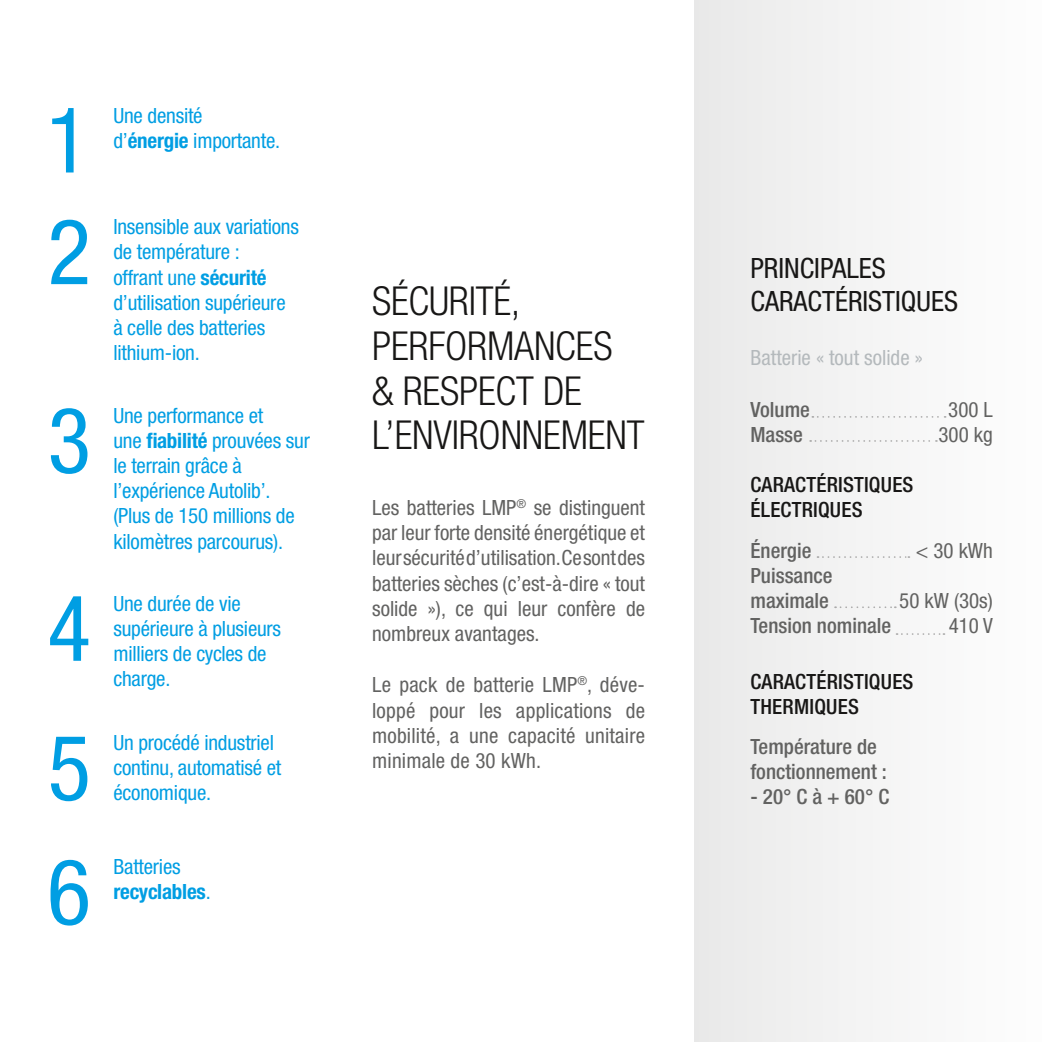
<style>
.page{position:relative;width:1042px;height:1042px;background:#fff}
.page>*{position:absolute;margin:0;border:0;box-sizing:border-box;transform-origin:0 0}
.t1{font:condensed 91px/188.3px "Helvetica Neue LT Std";color:#009ee3;text-align:justify}
.t2{font:300 condensed 39.9px/45px "Helvetica Neue LT Std";letter-spacing:-.005em;color:#181716}
.t3{font:condensed 28px/33.6px "Helvetica Neue LT Std";color:#181716}
.t4{font:condensed 21px/25.2px "Helvetica Neue LT Std";letter-spacing:-.01em;color:#009ee3}
.t5{font:condensed 21px/25.4px "Helvetica Neue LT Std";color:#626261;text-align:justify}
.t6{font:500 condensed 21px/25.2px "Helvetica Neue LT Std";color:#626261}
.t7{font:500 condensed 21px/25.2px "Helvetica Neue LT Std";letter-spacing:.01em;color:#181716}
.t8{font:700 condensed 21px/25.2px "Helvetica Neue LT Std";letter-spacing:-.01em;color:#009ee3}
.t9{font:condensed 21px "Helvetica Neue LT Std";color:#b4b9bc}
.s1{font-weight:700}
.s2{font-weight:400}
</style>
<div class="page">
<div style="left:694px;top:0;width:348px;height:1042px;background:#f4f4f4"></div>
<svg style="left:812px;top:416px;width:133px;height:2px"></svg>
<svg style="left:817px;top:556px;width:92px;height:2px"></svg>
<svg style="left:835px;top:606px;width:61px;height:2px"></svg>
<svg style="left:896px;top:633px;width:48px;height:2px"></svg>
<svg style="left:810px;top:440px;width:127px;height:2px"></svg>
<h1 class="t1" style="left:46px;top:46px;width:45px">1</h1>
<p class="t4" style="left:113px;top:102px;width:168px">Une densité d’<span class="s1">énergie</span> importante.</p>
<h1 class="t1" style="left:47px;top:157px;width:45px">2<br>3<br>4</h1>
<h1 class="t1" style="left:47px;top:705px;width:45px;line-height:124.2px">5<br>6</h1>
<p class="t4" style="left:113px;top:214px;width:187px">Insensible aux variations de température :<br>offrant une <span class="s1">sécurité </span>d’utilisation supérieure à celle des batteries lithium-ion.</p>
<p class="t4" style="left:113px;top:402px;width:198px">Une performance et<br>une <span class="s1">fiabilité</span> prouvées sur le terrain grâce à l’expérience Autolib’. (Plus de 150 millions de kilomètres parcourus).</p>
<p class="t4" style="left:113px;top:590px;width:169px">Une durée de vie supérieure à plusieurs milliers de cycles de charge.</p>
<p class="t4" style="left:113px;top:730px;width:169px">Un procédé industriel continu, automatisé et économique.</p>
<p class="t8" style="left:113px;top:854px;width:99px"><span class="s2">Batteries </span>recyclables<span class="s2">.</span></p>
<h2 class="t2" style="left:372px;top:278px;width:274px">SÉCURITÉ,<br>PERFORMANCES<br>&amp; RESPECT DE<br>L’ENVIRONNEMENT</h2>
<p class="t5" style="left:372px;top:494px;width:274px">Les batteries LMP<sup>®</sup> se distinguent par leur forte densité énergétique et leur sécurité d’utilisation. Ce sont des batteries sèches (c’est-à-dire « tout solide »), ce qui leur confère de nombreux avantages.</p>
<p class="t5" style="left:372px;top:672px;width:274px">Le pack de batterie LMP<sup>®</sup>, déve&shy;loppé pour les applications de mobilité, a une capacité unitaire minimale de 30 kWh.</p>
<h3 class="t3" style="left:750px;top:251px;width:209px">PRINCIPALES<br>CARACTÉRISTIQUES</h3>
<p class="t9" style="left:750px;top:345px;width:174px">Batterie « tout solide »</p>
<p class="t5" style="left:938px;top:396px;width:56px;text-align:center">300 L<br>300 kg</p>
<p class="t6" style="left:750px;top:396px;width:61px">Volume<br>Masse</p>
<p class="t7" style="left:750px;top:472px;width:165px">CARACTÉRISTIQUES<br>ÉLECTRIQUES</p>
<p class="t6" style="left:750px;top:537px;width:142px">Énergie<br>Puissance maximale<br>Tension nominale</p>
<p class="t7" style="left:750px;top:668px;width:165px">CARACTÉRISTIQUES<br>THERMIQUES</p>
<p class="t6" style="left:750px;top:733px;width:138px">Température de fonctionnement :</p>
<p class="t6" style="left:750px;top:784px;width:140px">- 20° C à + 60° C</p>
<p class="t5" style="left:916px;top:537px;width:79px">&lt; 30 kWh</p>
<p class="t5" style="left:899px;top:588px;width:95px;text-align:right">50 kW (30s)<br>410 V</p>
</div>
